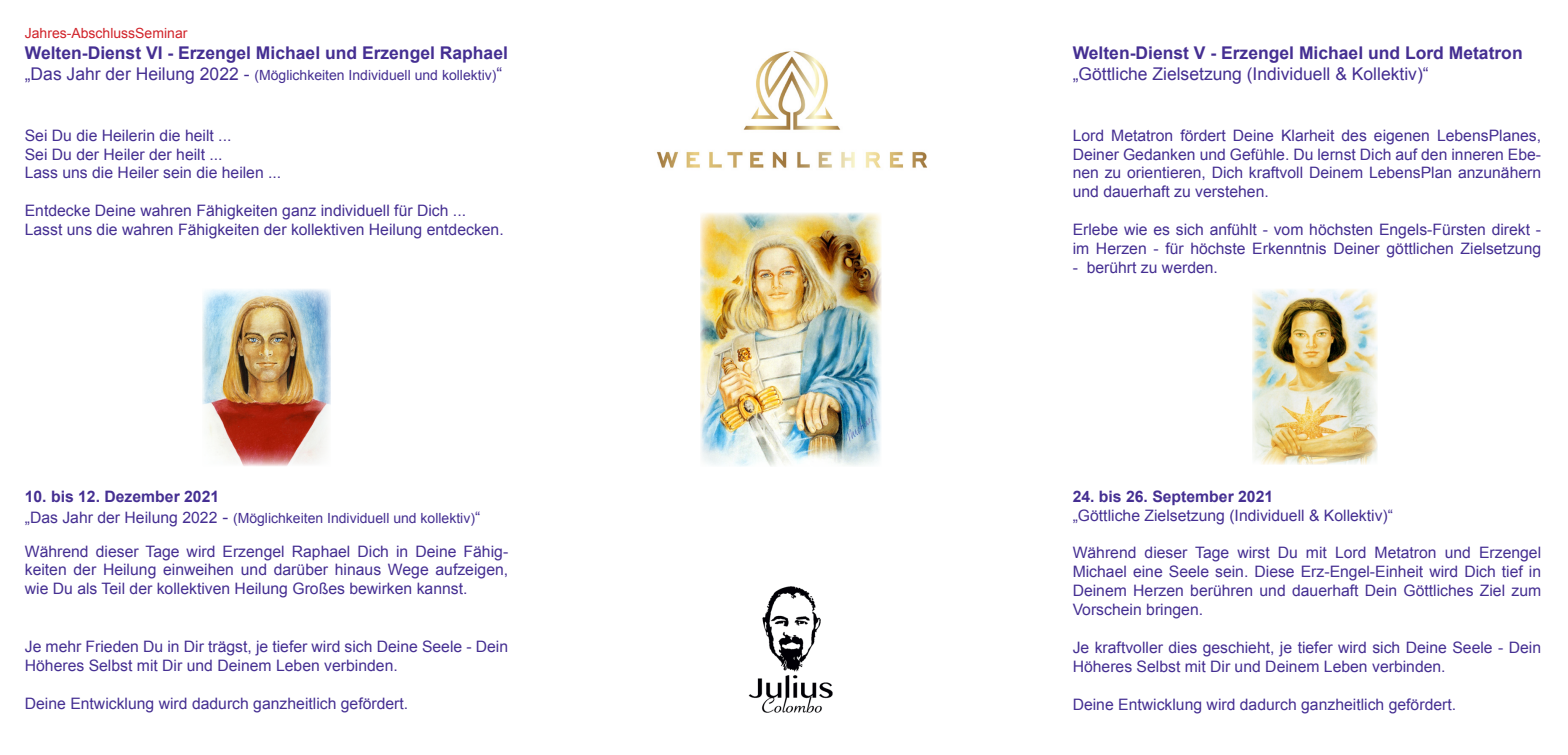
<style>
.page{position:relative;width:1568px;height:755px;background:#fff}
.page>*{position:absolute;margin:0;border:0;box-sizing:border-box;transform-origin:0 0}
.t1{font:700 17.5px "Arial";color:#452f92}
.t2{font:17.5px "Arial";color:#452f92}
.t3{font:15.75px/18.9px "Arial";color:#452f92;text-align:justify}
.t4{font:700 15.75px "Arial";color:#452f92}
.t5{font:14px "Arial";color:#452f92}
.t6{font:14px "Arial";color:#d1232a}
.s1{font-size:17.5px}
.s2{font-size:15.75px}
</style>
<div class="page">
<img style="left:657px;top:51px;width:270px;height:207px">
<img style="left:748px;top:586px;width:85px;height:127px">
<img style="left:1252px;top:289px;width:125px;height:175px">
<img style="left:700px;top:213px;width:181px;height:253px">
<img style="left:202px;top:289px;width:129px;height:176px">
<p class="t6" style="left:25px;top:23px;width:164px">Jahres-AbschlussSeminar</p>
<p class="t1" style="left:25px;top:41px;width:484px">Welten-Dienst VI - Erzengel Michael und Erzengel Raphael</p>
<p class="t5" style="left:25px;top:65px;width:479px"><span class="s1">„Das Jahr der Heilung 2022 -</span> (Möglichkeiten Individuell und kollektiv)<span class="s1">“</span></p>
<p class="t3" style="left:25px;top:126px;width:208px">Sei Du die Heilerin die heilt ...</p>
<p class="t3" style="left:25px;top:145px;width:199px">Sei Du der Heiler der heilt ...</p>
<p class="t3" style="left:25px;top:163px;width:258px">Lass uns die Heiler sein die heilen ...</p>
<p class="t3" style="left:25px;top:201px;width:443px">Entdecke Deine wahren Fähigkeiten ganz individuell für Dich ...</p>
<p class="t3" style="left:25px;top:220px;width:480px">Lasst uns die wahren Fähigkeiten der kollektiven Heilung entdecken.</p>
<p class="t4" style="left:25px;top:485px;width:196px">10. bis 12. Dezember 2021</p>
<p class="t5" style="left:25px;top:508px;width:457px"><span class="s2">„Das Jahr der Heilung 2022</span> <span class="s1">-</span> (Möglichkeiten Individuell und kollektiv)<span class="s2">“</span></p>
<p class="t3" style="left:25px;top:541px;width:485px">Während dieser Tage wird Erzengel Raphael Dich in Deine Fähig&shy;keiten der Heilung einweihen und darüber hinaus Wege aufzeigen, wie Du als Teil der kollektiven Heilung Großes bewirken kannst.</p>
<p class="t3" style="left:25px;top:636px;width:485px">Je mehr Frieden Du in Dir trägst, je tiefer wird sich Deine Seele - Dein<br>Höheres Selbst mit Dir und Deinem Leben verbinden.</p>
<p class="t3" style="left:25px;top:693px;width:385px">Deine Entwicklung wird dadurch ganzheitlich gefördert.</p>
<p class="t1" style="left:1072px;top:41px;width:451px">Welten-Dienst V - Erzengel Michael und Lord Metatron</p>
<p class="t2" style="left:1072px;top:62px;width:357px">„Göttliche Zielsetzung (Individuell &amp; Kollektiv)“</p>
<p class="t3" style="left:1072px;top:126px;width:470px">Lord Metatron fördert Deine Klarheit des eigenen LebensPlanes, Deiner Gedanken und Gefühle. Du lernst Dich auf den inneren Ebe&shy;nen zu orientieren, Dich kraftvoll Deinem LebensPlan anzunähern und dauerhaft zu verstehen.</p>
<p class="t3" style="left:1072px;top:220px;width:470px">Erlebe wie es sich anfühlt - vom höchsten Engels-Fürsten direkt - im Herzen - für höchste Erkenntnis Deiner göttlichen Zielsetzung</p>
<p class="t3" style="left:1072px;top:258px;width:147px">- berührt zu werden.</p>
<p class="t4" style="left:1072px;top:485px;width:202px">24. bis 26. September 2021</p>
<p class="t3" style="left:1072px;top:505px;width:322px">„Göttliche Zielsetzung (Individuell &amp; Kollektiv)“</p>
<p class="t3" style="left:1072px;top:543px;width:470px">Während dieser Tage wirst Du mit Lord Metatron und Erzengel Michael eine Seele sein. Diese Erz-Engel-Einheit wird Dich tief in Deinem Herzen berühren und dauerhaft Dein Göttliches Ziel zum Vorschein bringen.</p>
<p class="t3" style="left:1072px;top:637px;width:470px">Je kraftvoller dies geschieht, je tiefer wird sich Deine Seele - Dein<br>Höheres Selbst mit Dir und Deinem Leben verbinden.</p>
<p class="t3" style="left:1072px;top:694px;width:385px">Deine Entwicklung wird dadurch ganzheitlich gefördert.</p>
</div>
